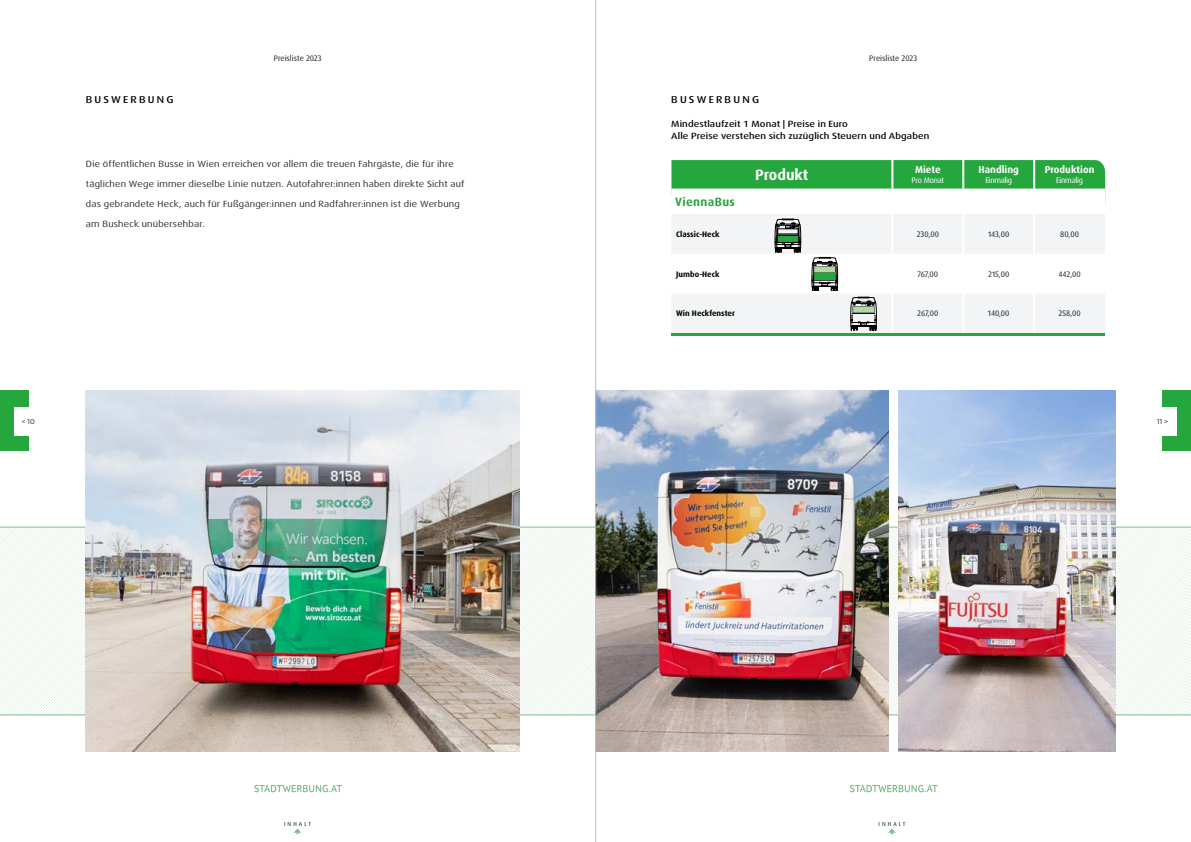
<style>
.page{position:relative;width:1191px;height:842px;background:#fff}
.page>*{position:absolute;margin:0;border:0;box-sizing:border-box;transform-origin:0 0}
.t1{font:700 15px "Dax Pro";color:#fff}
.t2{font:700 12px "Dax Pro";letter-spacing:.03em;color:#26a73d}
.t3{font:700 10px "Dax Pro";color:#fff}
.t4{font:500 expanded 10px "Dax Pro";letter-spacing:.22em;color:#000}
.t5{font:expanded 9px "Dax Pro";letter-spacing:.02em;color:#1c201f}
.t6{font:500 expanded 9px/12px "Dax Pro";letter-spacing:.01em;color:#000}
.t7{font:8px "Dax Pro";color:#1c201f}
.t8{font:700 8px "Dax Pro";color:#000}
.t9{font:8px "Dax Pro";letter-spacing:-.03em;color:#fff}
.t10{font:7px "Montserrat";color:#000}
.t11{font:5.8px "Dax Pro";letter-spacing:.35em;color:#1c201f}
</style>
<div class="page">
<svg style="left:0;top:527px;width:1191px;height:188px"></svg>
<img style="left:86px;top:391px;width:433px;height:360px">
<img style="left:596px;top:391px;width:292px;height:360px">
<img style="left:898px;top:391px;width:217px;height:360px">
<hr style="left:595px;top:0;width:1px;height:842px;background:#bcc0c4">
<div style="left:0;top:391px;width:28px;height:60px;background:#26a73d"></div>
<div style="left:1162px;top:391px;width:29px;height:60px;background:#26a73d"></div>
<svg style="left:671px;top:160px;width:434px;height:29px;background:#2aa841"></svg>
<svg style="left:672px;top:214px;width:433px;height:119px;fill:#f2f4f5"></svg>
<hr style="left:891px;top:160px;width:2px;height:29px;background:#fff">
<hr style="left:962px;top:160px;width:2px;height:29px;background:#fff">
<hr style="left:891px;top:214px;width:2px;height:40px;background:#fff">
<hr style="left:891px;top:293px;width:2px;height:40px;background:#fff">
<hr style="left:962px;top:214px;width:2px;height:40px;background:#fff">
<hr style="left:962px;top:293px;width:2px;height:40px;background:#fff">
<hr style="left:1033px;top:160px;width:2px;height:29px;background:#fff">
<hr style="left:1033px;top:214px;width:2px;height:40px;background:#fff">
<hr style="left:1033px;top:293px;width:2px;height:40px;background:#fff">
<hr style="left:891px;top:254px;width:3px;height:39px;background:#fff">
<hr style="left:961px;top:254px;width:3px;height:39px;background:#fff">
<hr style="left:1032px;top:254px;width:3px;height:39px;background:#fff">
<hr style="left:1103px;top:254px;width:3px;height:39px;background:#fff">
<hr style="left:671px;top:333px;width:434px;height:2px;background:#26a73d">
<svg style="left:775px;top:219px;width:26px;height:33px"></svg>
<svg style="left:811px;top:257px;width:28px;height:34px"></svg>
<svg style="left:850px;top:297px;width:27px;height:34px"></svg>
<svg style="left:293px;top:828px;width:8px;height:6px"></svg>
<svg style="left:888px;top:828px;width:7px;height:6px"></svg>
<div style="left:14px;top:407px;width:29px;height:28px;background:#fff"></div>
<div style="left:1148px;top:407px;width:28px;height:28px;background:#fff"></div>
<svg style="left:254px;top:785px;width:88px;height:7px"></svg>
<svg style="left:850px;top:785px;width:87px;height:7px"></svg>
<p class="t7" style="left:274px;top:53px;width:49px">Preisliste 2023</p>
<p class="t7" style="left:869px;top:53px;width:49px">Preisliste 2023</p>
<p class="t4" style="left:86px;top:93px;width:89px">BUSWERBUNG</p>
<p class="t4" style="left:671px;top:93px;width:89px">BUSWERBUNG</p>
<p class="t6" style="left:671px;top:118px;width:260px">Mindestlaufzeit 1 Monat | Preise in Euro<br>Alle Preise verstehen sich zuzüglich Steuern und Abgaben</p>
<h1 class="t1" style="left:755px;top:165px;width:55px">Produkt</h1>
<p class="t3" style="left:915px;top:163px;width:27px">Miete</p>
<p class="t9" style="left:911px;top:175px;width:34px">Pro Monat</p>
<p class="t5" style="left:86px;top:158px;width:369px">Die öffentlichen Busse in Wien erreichen vor allem die treuen Fahrgäste, die für ihre</p>
<p class="t5" style="left:86px;top:178px;width:380px">täglichen Wege immer dieselbe Linie nutzen. Autofahrer:innen haben direkte Sicht auf</p>
<p class="t5" style="left:86px;top:198px;width:375px">das gebrandete Heck, auch für Fußgänger:innen und Radfahrer:innen ist die Werbung</p>
<p class="t5" style="left:86px;top:218px;width:120px">am Busheck unübersehbar.</p>
<p class="t3" style="left:978px;top:163px;width:42px">Handling</p>
<p class="t9" style="left:985px;top:175px;width:28px">Einmalig</p>
<p class="t3" style="left:1044px;top:163px;width:51px">Produktion</p>
<p class="t9" style="left:1056px;top:175px;width:28px">Einmalig</p>
<h2 class="t2" style="left:675px;top:194px;width:61px">ViennaBus</h2>
<p class="t8" style="left:676px;top:229px;width:45px">Classic-Heck</p>
<p class="t7" style="left:916px;top:229px;width:24px">230,00</p>
<p class="t7" style="left:988px;top:229px;width:23px">143,00</p>
<p class="t7" style="left:1060px;top:229px;width:20px">80,00</p>
<p class="t8" style="left:676px;top:269px;width:45px">Jumbo-Heck</p>
<p class="t7" style="left:917px;top:269px;width:22px">767,00</p>
<p class="t7" style="left:988px;top:269px;width:23px">215,00</p>
<p class="t7" style="left:1058px;top:269px;width:24px">442,00</p>
<p class="t8" style="left:676px;top:308px;width:60px">Win Heckfenster</p>
<p class="t7" style="left:917px;top:308px;width:23px">267,00</p>
<p class="t7" style="left:988px;top:308px;width:23px">140,00</p>
<p class="t7" style="left:1058px;top:308px;width:24px">258,00</p>
<p class="t10" style="left:22px;top:417px;width:15px">&lt; 10</p>
<p class="t10" style="left:1157px;top:417px;width:12px">11 &gt;</p>
<p class="t11" style="left:284px;top:820px;width:28px">INHALT</p>
<p class="t11" style="left:878px;top:820px;width:28px">INHALT</p>
</div>
